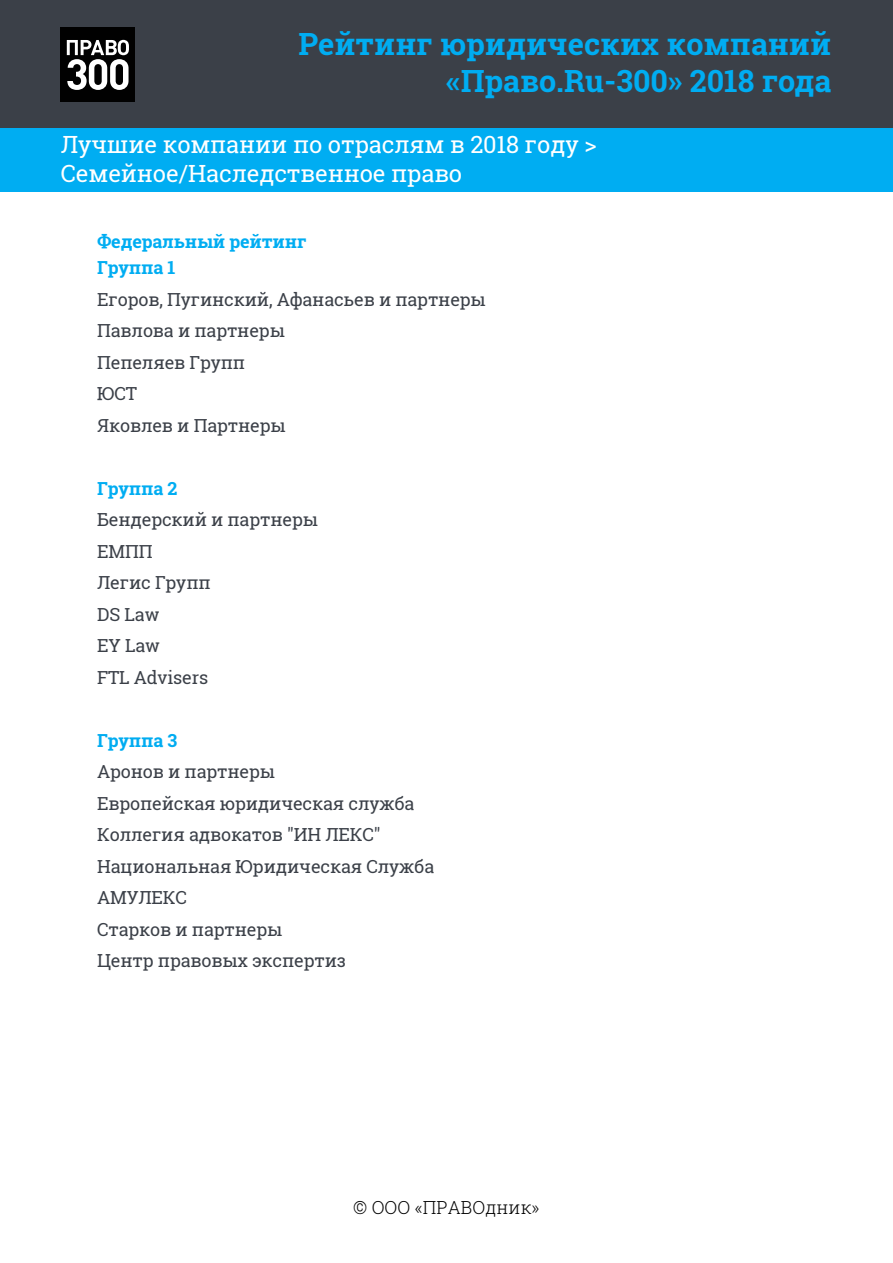
<style>
.page{position:relative;width:893px;height:1263px;background:#fff}
.page>*{position:absolute;margin:0;border:0;box-sizing:border-box;transform-origin:0 0}
.t1{font:700 30.6px/36.8px "Roboto Slab";color:#00adf2;text-align:right}
.t2{font:23.7px/28.5px "Roboto Slab";letter-spacing:-.005em;color:#fff}
.t3{font:18px/31.5px "Roboto Slab";letter-spacing:-.01em;color:#3b4048}
.t4{font:700 18px/25.8px "Roboto Slab";letter-spacing:-.01em;color:#00adf2}
.t5{font:300 18px "Roboto Slab";color:#000}
.t6{font:700 18px "Roboto Slab";letter-spacing:-.01em;color:#00acf1}
</style>
<div class="page">
<div style="left:0;top:128px;width:893px;height:63px;background:#00adf2"></div>
<div style="left:0;top:0;width:893px;height:128px;background:#3b4048"></div>
<div style="left:61px;top:28px;width:74px;height:74px;background:#010101"></div>
<svg style="left:67px;top:40px;width:62px;height:50px"></svg>
<h1 class="t1" style="left:298px;top:26px;width:534px">Рейтинг юридических компаний «Право.Ru-300» 2018 года</h1>
<h2 class="t2" style="left:61px;top:130px;width:537px">Лучшие компании по отраслям в 2018 году &gt;<br>Семейное/Наследственное право</h2>
<p class="t4" style="left:97px;top:229px;width:211px">Федеральный рейтинг<br>Группа 1</p>
<p class="t3" style="left:97px;top:283px;width:390px">Егоров, Пугинский, Афанасьев и партнеры<br>Павлова и партнеры<br>Пепеляев Групп<br>ЮСТ<br>Яковлев и Партнеры</p>
<p class="t4" style="left:97px;top:475px;width:82px">Группа 2</p>
<p class="t3" style="left:97px;top:504px;width:222px">Бендерский и партнеры<br>ЕМПП<br>Легис Групп<br>DS Law<br>EY Law<br>FTL Advisers</p>
<p class="t6" style="left:97px;top:728px;width:82px">Группа 3</p>
<p class="t3" style="left:97px;top:756px;width:339px">Аронов и партнеры<br>Европейская юридическая служба<br>Коллегия адвокатов "ИН ЛЕКС"<br>Национальная Юридическая Служба<br>АМУЛЕКС<br>Старков и партнеры<br>Центр правовых экспертиз</p>
<p class="t5" style="left:353px;top:1195px;width:188px">© ООО «ПРАВОдник»</p>
</div>
